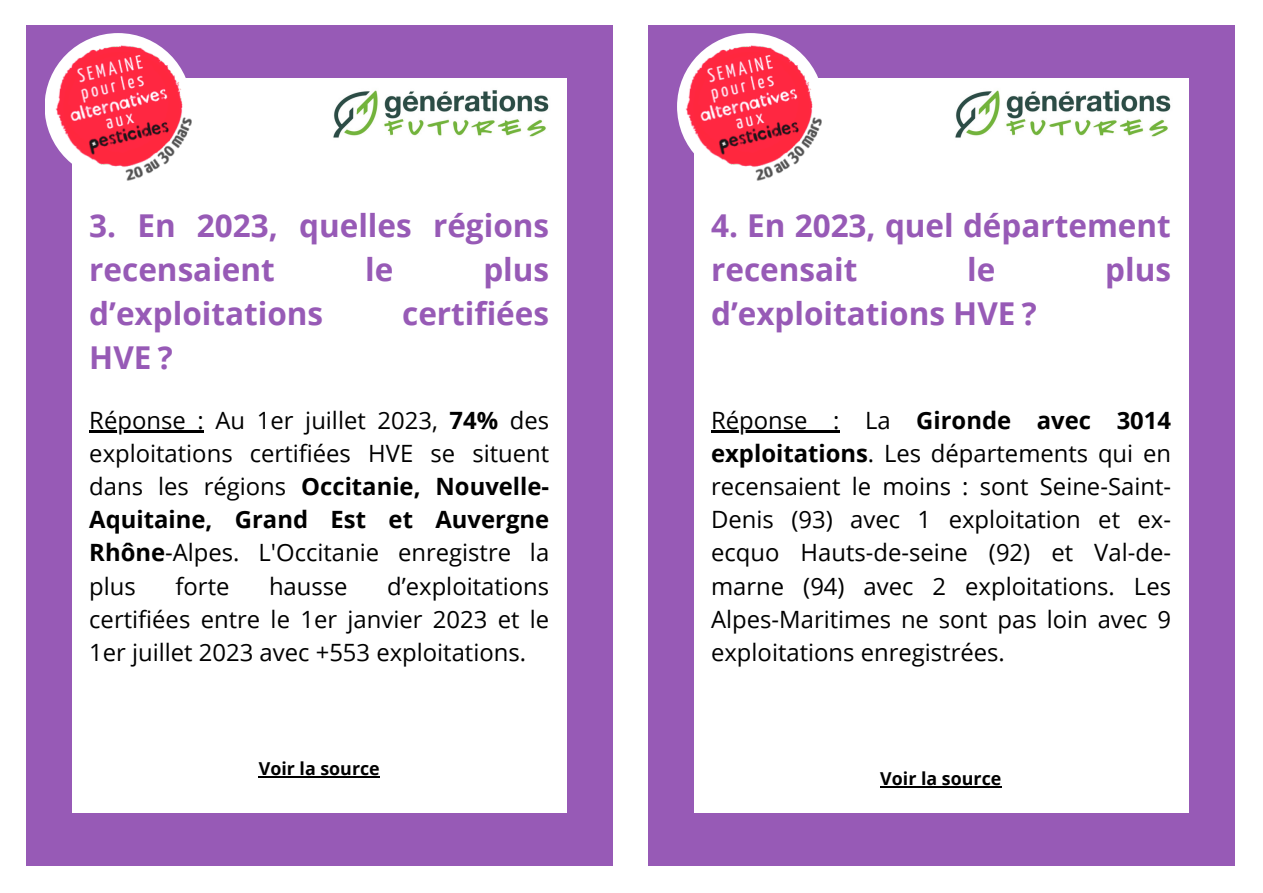
<style>
.page{position:relative;width:1263px;height:893px;background:#fff}
.page>*{position:absolute;margin:0;border:0;box-sizing:border-box;transform-origin:0 0}
.t1{font:700 31.5px/43.9px "Open Sans";color:#975ab6}
.t2{font:23.85px/33.2px "Open Sans";color:#000;text-align:justify}
.t3{font:700 17.85px "Open Sans";color:#000}
.s1{font-weight:700}
</style>
<div class="page">
<div style="left:26px;top:25px;width:587px;height:840px;background:#975ab6"></div>
<div style="left:648px;top:25px;width:586px;height:840px;background:#975ab6"></div>
<div style="left:72px;top:78px;width:494px;height:734px;background:#fff"></div>
<div style="left:694px;top:78px;width:494px;height:734px;background:#fff"></div>
<div style="left:677px;top:33px;width:147px;height:147px;background:#fff;border-radius:50%"></div>
<div style="left:45px;top:33px;width:147px;height:147px;background:#fff;border-radius:50%"></div>
<img style="left:333px;top:90px;width:216px;height:48px">
<img style="left:955px;top:90px;width:216px;height:48px">
<img style="left:55px;top:46px;width:136px;height:134px">
<img style="left:686px;top:46px;width:136px;height:134px">
<hr style="left:89px;top:430px;width:115px;height:2px;background:#000">
<hr style="left:711px;top:430px;width:128px;height:2px;background:#000">
<hr style="left:880px;top:786px;width:121px;height:2px;background:#000">
<hr style="left:259px;top:776px;width:121px;height:1px;background:#000">
<h1 class="t1" style="left:89px;top:203px;width:461px">3. En 2023, quelles régions recensaient</h1>
<h1 class="t1" style="left:365px;top:247px;width:30px">le</h1>
<h1 class="t1" style="left:483px;top:247px;width:67px">plus</h1>
<h1 class="t1" style="left:89px;top:291px;width:235px">d’exploitations</h1>
<h1 class="t1" style="left:402px;top:291px;width:148px">certifiées</h1>
<h1 class="t1" style="left:89px;top:335px;width:85px">HVE ?</h1>
<p class="t2" style="left:89px;top:403px;width:461px">Réponse : Au 1er juillet 2023, <span class="s1">74%</span> des exploitations certifiées HVE se situent dans les régions <span class="s1">Occitanie, Nouvelle-Aquitaine, Grand Est et Auvergne Rhône</span>-Alpes. L'Occitanie enregistre la plus</p>
<p class="t2" style="left:175px;top:569px;width:55px">forte</p>
<p class="t2" style="left:269px;top:569px;width:80px">hausse</p>
<p class="t2" style="left:89px;top:569px;width:461px;text-indent:298px">d’exploitations certifiées entre le 1er janvier 2023 et le 1er juillet 2023 avec +553 exploitations.</p>
<p class="t3" style="left:259px;top:755px;width:123px">Voir la source</p>
<h1 class="t1" style="left:711px;top:203px;width:461px">4. En 2023, quel département recensait</h1>
<h1 class="t1" style="left:967px;top:247px;width:30px">le</h1>
<h1 class="t1" style="left:1105px;top:247px;width:67px">plus</h1>
<h1 class="t1" style="left:711px;top:291px;width:327px">d’exploitations HVE ?</h1>
<p class="t2" style="left:711px;top:403px;width:461px">Réponse : La <span class="s1">Gironde avec 3014 exploitations</span>. Les départements qui en recensaient le moins : sont Seine-Saint-Denis (93) avec 1 exploitation et ex&shy;ecquo Hauts-de-seine (92) et Val-de&shy;marne (94) avec 2 exploitations. Les Alpes-Maritimes ne sont pas loin avec 9 exploitations enregistrées.</p>
<p class="t3" style="left:880px;top:766px;width:123px">Voir la source</p>
</div>
